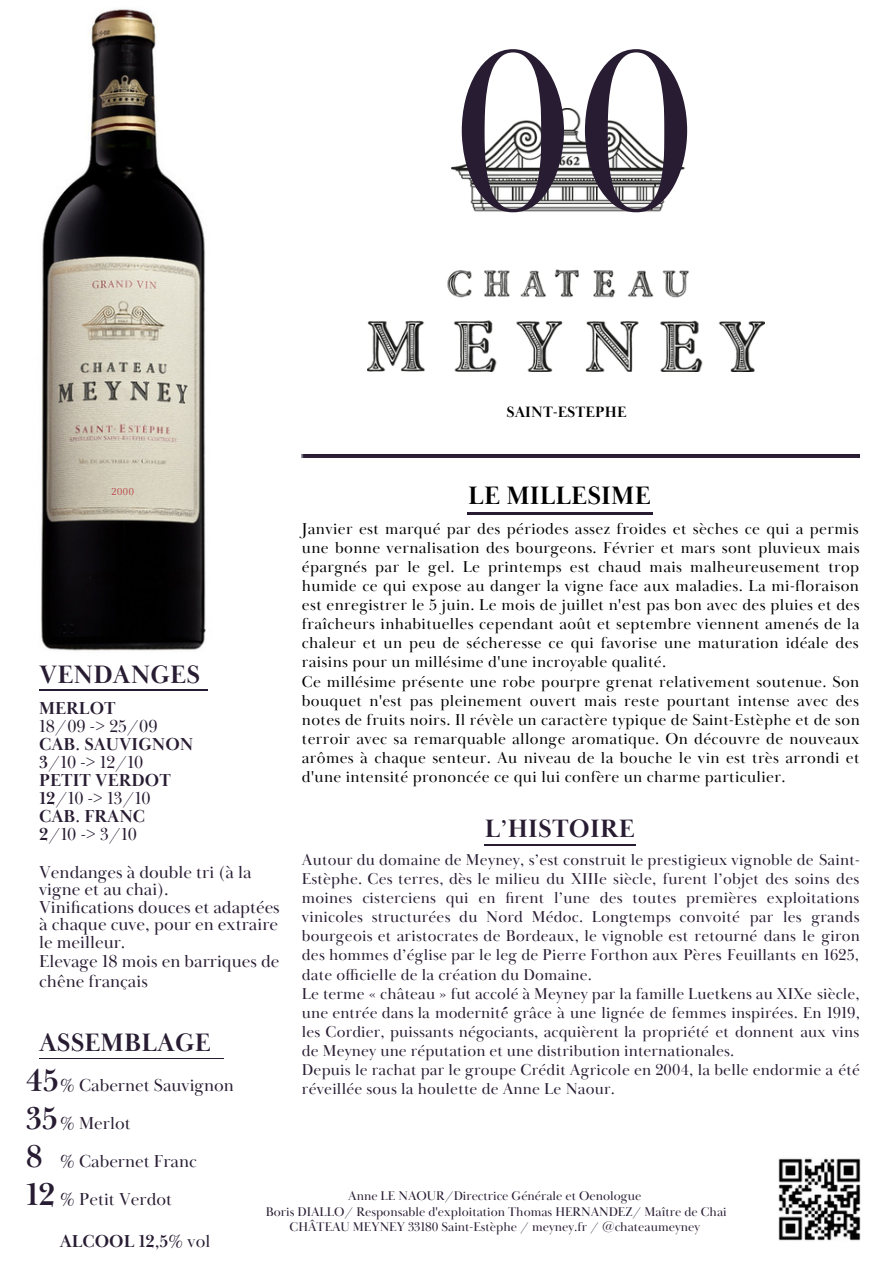
<style>
.page{position:relative;width:893px;height:1264px;background:#fff}
.page>*{position:absolute;margin:0;border:0;box-sizing:border-box;transform-origin:0 0}
.t1{font:235.35px "Baskerville Display PT";color:#281c32}
.t2{font:700 32.4px "Baskerville Display PT";color:#281c32}
.t3{font:700 25.95px "Baskerville Display PT";letter-spacing:.01em;color:#281c32}
.t4{font:700 25.95px "Baskerville Display PT";letter-spacing:.01em;color:#000}
.t5{font:700 25.8px "Baskerville Display PT";letter-spacing:.01em;color:#281c32}
.t6{font:17.85px/38.2px "Baskerville Display PT";color:#281c32}
.t7{font:700 17.85px "Baskerville Display PT";color:#281c32}
.t8{font:16.2px/19px "Baskerville Display PT";letter-spacing:.02em;color:#000;text-align:justify}
.t9{font:16.2px/19px "Baskerville Display PT";letter-spacing:.015em;color:#281c32;text-align:justify}
.t10{font:700 15.45px "Baskerville Display PT";letter-spacing:.01em;color:#000}
.t11{font:12.9px/15.8px "Baskerville Display PT";color:#281c32;text-align:center}
.t12{font:9.9px "Argesta Display";color:#b84141}
.s1{font-weight:700}
.s2{font-weight:400}
</style>
<div class="page">
<img style="left:368px;top:108px;width:396px;height:263px">
<hr style="left:39px;top:1057px;width:184px;height:2px;background:#281c32">
<hr style="left:301px;top:454px;width:558px;height:3px;background:#291d33">
<hr style="left:484px;top:844px;width:152px;height:1px;background:#281c32">
<img style="left:778px;top:1158px;width:82px;height:83px">
<hr style="left:39px;top:690px;width:168px;height:1px;background:#281c32">
<hr style="left:467px;top:512px;width:185px;height:2px;background:#281c32">
<img style="left:41px;top:9px;width:165px;height:642px">
<img style="left:107px;top:487px;width:32px;height:13px">
<p class="t1" style="left:452px;top:-11px;width:246px">00</p>
<p class="t12" style="left:111px;top:487px;width:25px">2000</p>
<p class="t10" style="left:506px;top:402px;width:121px">SAINT-ESTEPHE</p>
<p class="t4" style="left:468px;top:480px;width:184px">LE MILLESIME</p>
<p class="t8" style="left:302px;top:519px;width:559px">Janvier est marqué par des périodes assez froides et sèches ce qui a permis une bonne vernalisation des bourgeons. Février et mars sont pluvieux mais épargnés par le gel. Le printemps est chaud mais malheureusement trop humide ce qui expose au danger la vigne face aux maladies. La mi-floraison est enregistrer le 5 juin. Le mois de juillet n'est pas bon avec des pluies et des fraîcheurs inhabituelles cependant août et septembre viennent amenés de la chaleur et un peu de sécheresse ce qui favorise une maturation idéale des raisins pour un millésime d'une incroyable qualité.</p>
<p class="t8" style="left:302px;top:672px;width:559px">Ce millésime présente une robe pourpre grenat relativement soutenue. Son bouquet n'est pas pleinement ouvert mais reste pourtant intense avec des notes de fruits noirs. Il révèle un caractère typique de Saint-Estèphe et de son terroir avec sa remarquable allonge aromatique. On découvre de nouveaux arômes à chaque senteur. Au niveau de la bouche le vin est très arrondi et d'une intensité prononcée ce qui lui confère un charme particulier.</p>
<p class="t3" style="left:39px;top:658px;width:162px">VENDANGES</p>
<p class="t7" style="left:39px;top:697px;width:78px">MERLOT</p>
<p class="t6" style="left:39px;top:707px;width:120px">18/09 -&gt; 25/09</p>
<p class="t7" style="left:39px;top:733px;width:156px">CAB. SAUVIGNON</p>
<p class="t6" style="left:39px;top:743px;width:106px"><span class="s1">3</span>/10 -&gt; 12/10</p>
<p class="t7" style="left:39px;top:769px;width:133px">PETIT VERDOT</p>
<p class="t6" style="left:39px;top:779px;width:113px"><span class="s1">12</span>/10 -&gt; 13/10</p>
<p class="t7" style="left:39px;top:805px;width:107px">CAB. FRANC</p>
<p class="t6" style="left:39px;top:815px;width:99px"><span class="s1">2</span>/10 -&gt; 3/10</p>
<p class="t6" style="left:39px;top:853px;width:214px">Vendanges à double tri (à la</p>
<p class="t6" style="left:39px;top:870px;width:131px">vigne et au chai).</p>
<p class="t6" style="left:39px;top:888px;width:242px">Vinifications douces et adaptées</p>
<p class="t6" style="left:39px;top:905px;width:240px">à chaque cuve, pour en extraire</p>
<p class="t6" style="left:39px;top:923px;width:88px">le meilleur.</p>
<p class="t6" style="left:39px;top:942px;width:242px">Elevage 18 mois en barriques de</p>
<p class="t6" style="left:39px;top:962px;width:110px">chêne français</p>
<p class="t5" style="left:484px;top:813px;width:151px">L’HISTOIRE</p>
<p class="t9" style="left:302px;top:850px;width:559px">Autour du domaine de Meyney, s’est construit le prestigieux vignoble de Saint-Estèphe. Ces terres, dès le milieu du XIIIe siècle, furent l’objet des soins des moines cisterciens qui en firent l’une des toutes premières exploitations vinicoles structurées du Nord Médoc. Longtemps convoité par les grands bourgeois et aristocrates de Bordeaux, le vignoble est retourné dans le giron des hommes d’église par le leg de Pierre Forthon aux Pères Feuillants en 1625, date officielle de la création du Domaine.</p>
<p class="t9" style="left:302px;top:984px;width:559px">Le terme « château » fut accolé à Meyney par la famille Luetkens au XIXe siècle, une entrée dans la modernité́́ grâce à une lignée de femmes inspirées. En 1919, les Cordier, puissants négociants, acquièrent la propriété et donnent aux vins de Meyney une réputation et une distribution internationales.</p>
<p class="t9" style="left:302px;top:1060px;width:559px">Depuis le rachat par le groupe Crédit Agricole en 2004, la belle endormie a été</p>
<p class="t3" style="left:39px;top:1026px;width:173px">ASSEMBLAGE</p>
<p class="t2" style="left:26px;top:1060px;width:35px">45</p>
<p class="t6" style="left:60px;top:1066px;width:176px">% Cabernet Sauvignon % Merlot</p>
<p class="t6" style="left:60px;top:1142px;width:138px">% Cabernet Franc</p>
<p class="t6" style="left:60px;top:1181px;width:114px">% Petit Verdot</p>
<p class="t7" style="left:60px;top:1230px;width:152px">ALCOOL 12,5<span class="s2">% vol</span></p>
<p class="t9" style="left:302px;top:1080px;width:314px">réveillée sous la houlette de Anne Le Naour.</p>
<p class="t2" style="left:26px;top:1098px;width:34px">35</p>
<p class="t2" style="left:26px;top:1136px;width:19px">8</p>
<p class="t2" style="left:26px;top:1175px;width:31px">12</p>
<p class="t11" style="left:348px;top:1188px;width:295px">Anne LE NAOUR/Directrice Générale et Oenologue</p>
<p class="t11" style="left:266px;top:1203px;width:462px">Boris DIALLO/ Responsable d'exploitation Thomas HERNANDEZ/ Maître de Chai<br>CHÂTEAU MEYNEY 33180 Saint-Estèphe / meyney.fr / @chateaumeyney</p>
</div>
